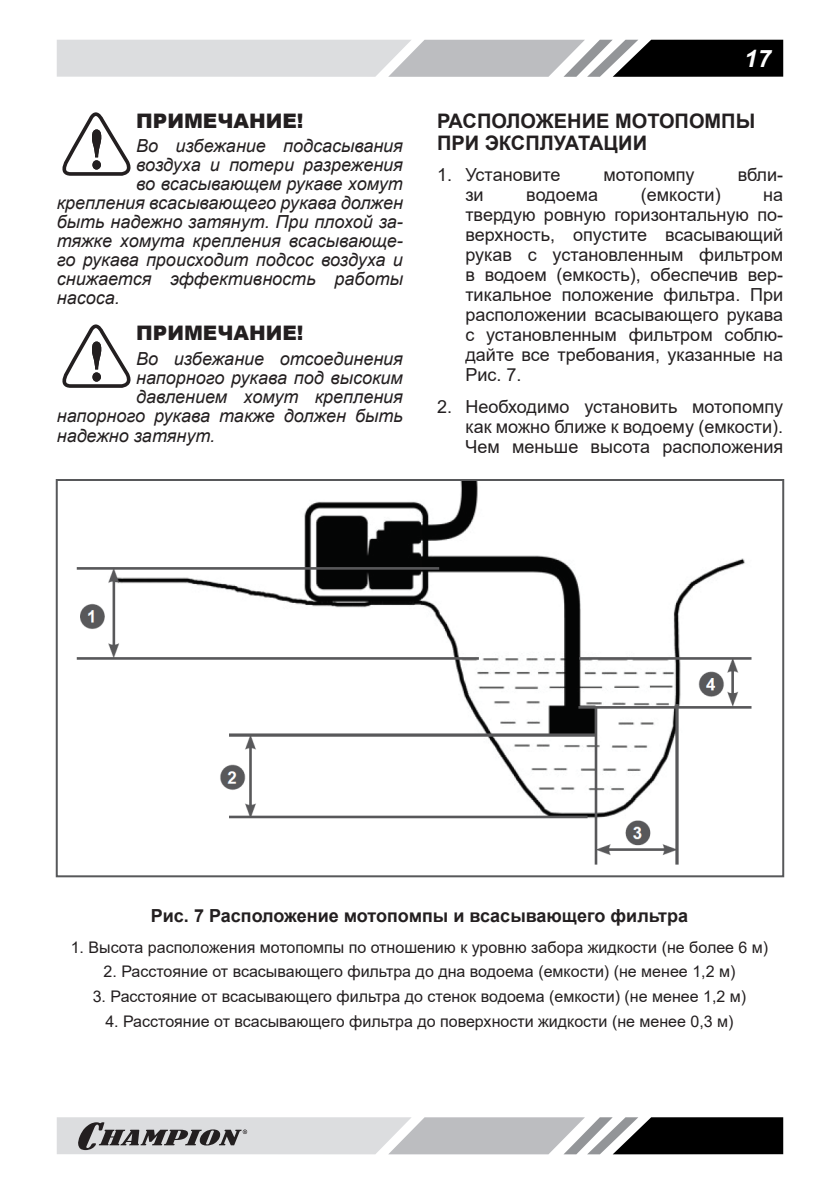
<style>
.page{position:relative;width:840px;height:1191px;background:#fff}
.page>*{position:absolute;margin:0;border:0;box-sizing:border-box;transform-origin:0 0}
.t1{font:italic 700 24px "Arial";color:#fff}
.t2{font:700 20px/22px "Arial";color:#231f20}
.t3{font:900 20px "Arial";color:#231f20}
.p_list{font:18px/20px "Arial";color:#231f20;text-align:justify}
.p{font:italic 18px "Arial";color:#231f20}
.pic_h_centr{font:700 18px "Arial";color:#231f20}
.pic_list{font:16px "Arial";color:#231f20}
</style>
<div class="page">
<svg style="left:57px;top:40px;width:725px;height:37px;background:#a7a8aa"></svg>
<svg style="left:57px;top:1117px;width:725px;height:37px;background:#9c9d9e"></svg>
<svg style="left:62px;top:112px;width:69px;height:64px"></svg>
<svg style="left:62px;top:324px;width:69px;height:64px"></svg>
<img style="left:76px;top:482px;width:676px;height:383px">
<div style="left:56px;top:479px;width:727px;height:398px;border:2px solid #57585a"></div>
<p class="t3" style="left:136px;top:106px;width:169px">ПРИМЕЧАНИЕ!</p>
<p class="p" style="left:136px;top:134px;width:268px">Во избежание подсасывания</p>
<p class="p" style="left:136px;top:153px;width:268px">воздуха и потери разрежения</p>
<p class="p" style="left:136px;top:172px;width:268px">во всасывающем рукаве хомут</p>
<p class="p" style="left:57px;top:191px;width:347px">крепления всасывающего рукава должен</p>
<p class="p" style="left:57px;top:210px;width:347px">быть надежно затянут. При плохой за-</p>
<p class="p" style="left:57px;top:229px;width:347px">тяжке хомута крепления всасывающе-</p>
<p class="p" style="left:57px;top:248px;width:347px">го рукава происходит подсос воздуха и</p>
<p class="p" style="left:57px;top:267px;width:347px">снижается эффективность работы</p>
<p class="p" style="left:57px;top:286px;width:64px">насоса.</p>
<p class="t3" style="left:136px;top:318px;width:169px">ПРИМЕЧАНИЕ!</p>
<p class="p" style="left:136px;top:346px;width:268px">Во избежание отсоединения</p>
<p class="p" style="left:136px;top:365px;width:268px">напорного рукава под высоким</p>
<p class="p" style="left:136px;top:384px;width:268px">давлением хомут крепления</p>
<p class="p" style="left:57px;top:403px;width:347px">напорного рукава также должен быть</p>
<p class="p" style="left:57px;top:423px;width:160px">надежно затянут.</p>
<h1 class="t1" style="left:743px;top:42px;width:28px">17</h1>
<p class="t2" style="left:437px;top:110px;width:319px">РАСПОЛОЖЕНИЕ МОТОПОМПЫ<br>ПРИ ЭКСПЛУАТАЦИИ</p>
<p class="p_list" style="left:437px;top:165px;width:125px">1. Установите</p>
<p class="p_list" style="left:603px;top:165px;width:92px">мотопомпу</p>
<p class="p_list" style="left:737px;top:165px;width:47px">вбли-</p>
<p class="p_list" style="left:465px;top:185px;width:20px">зи</p>
<p class="p_list" style="left:526px;top:185px;width:73px">водоема</p>
<p class="p_list" style="left:640px;top:185px;width:81px">(емкости)</p>
<p class="p_list" style="left:465px;top:185px;width:319px;text-indent:298px">на твердую ровную горизонтальную по&shy;верхность, опустите всасывающий рукав с установленным фильтром в водоем (емкость), обеспечив вер&shy;тикальное положение фильтра. При расположении всасывающего рукава с установленным фильтром соблю&shy;дайте все требования, указанные на Рис. 7.</p>
<p class="p_list" style="left:465px;top:396px;width:319px;text-indent:-28px">2. Необходимо установить мотопомпу как можно ближе к водоему (емкости).<br>Чем меньше высота расположения</p>
<p class="pic_h_centr" style="left:151px;top:903px;width:538px">Рис. 7 Расположение мотопомпы и всасывающего фильтра</p>
<p class="pic_list" style="left:71px;top:936px;width:698px">1. Высота расположения мотопомпы по отношению к уровню забора жидкости (не более 6 м)</p>
<p class="pic_list" style="left:103px;top:960px;width:633px">2. Расстояние от всасывающего фильтра до дна водоема (емкости) (не менее 1,2 м)</p>
<p class="pic_list" style="left:93px;top:985px;width:654px">3. Расстояние от всасывающего фильтра до стенок водоема (емкости) (не менее 1,2 м)</p>
<p class="pic_list" style="left:105px;top:1010px;width:629px">4. Расстояние от всасывающего фильтра до поверхности жидкости (не менее 0,3 м)</p>
</div>
